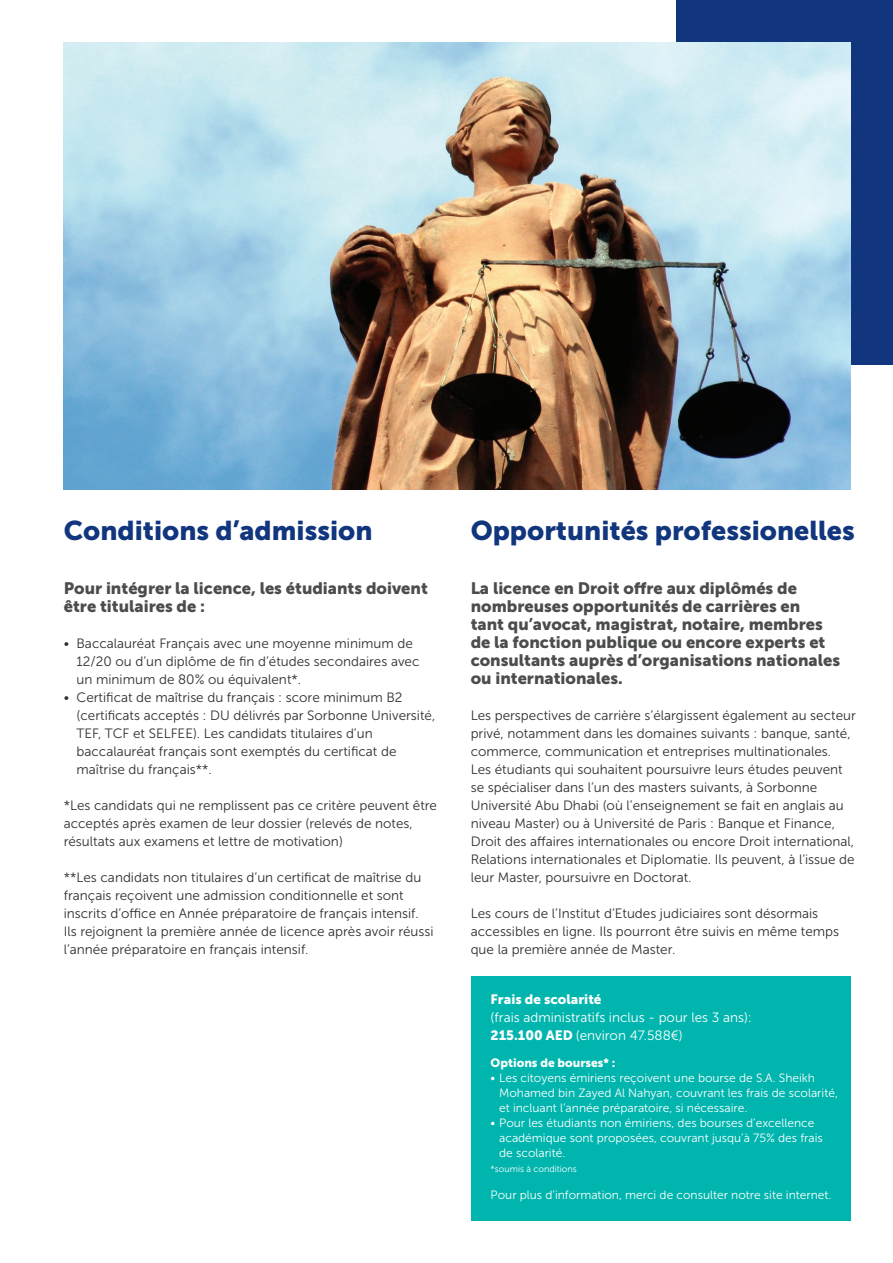
<style>
.page{position:relative;width:893px;height:1263px;background:#fff}
.page>*{position:absolute;margin:0;border:0;box-sizing:border-box;transform-origin:0 0}
.t1{font:27px "Museo Sans 900";color:#11367e}
.t2{font:16.5px/18px "Museo Sans 900";color:#4b4c4d}
.t3{font:13.5px/18px "Museo Sans 300";color:#312f30}
.t4{font:13.5px "Museo Sans 300";color:#fff}
.t5{font:13.5px "Museo Sans 900";color:#fff}
.t6{font:12px/15px "Museo Sans 300";color:#fff}
.t7{font:12px "Museo Sans 900";color:#fff}
.t8{font:9px "Museo Sans 300";color:#fff}
.s1{font-family:"Museo Sans 900"}
</style>
<div class="page">
<div style="left:676px;top:0;width:217px;height:364px;background:#11367e"></div>
<img style="left:64px;top:43px;width:786px;height:446px">
<div style="left:471px;top:975px;width:379px;height:245px;background:#00b5ae"></div>
<p class="t1" style="left:64px;top:515px;width:310px">Conditions d’admission</p>
<p class="t2" style="left:64px;top:579px;width:366px">Pour intégrer la licence, les étudiants doivent être titulaires de :</p>
<p class="t3" style="left:77px;top:634px;width:344px;text-indent:-13px">• Baccalauréat Français avec une moyenne minimum de<br>12/20 ou d’un diplôme de fin d’études secondaires avec</p>
<p class="t3" style="left:77px;top:670px;width:226px">un minimum de 80% ou équivalent*.</p>
<p class="t3" style="left:77px;top:688px;width:360px;text-indent:-13px">• Certificat de maîtrise du français : score minimum B2 (certificats acceptés : DU délivrés par Sorbonne Université, TEF, TCF et SELFEE). Les candidats titulaires d’un baccalauréat français sont exemptés du certificat de maîtrise du français**.</p>
<p class="t3" style="left:64px;top:796px;width:375px">*Les candidats qui ne remplissent pas ce critère peuvent être acceptés après examen de leur dossier (relevés de notes, résultats aux examens et lettre de motivation)</p>
<p class="t3" style="left:64px;top:868px;width:371px">**Les candidats non titulaires d’un certificat de maîtrise du français reçoivent une admission conditionnelle et sont inscrits d’office en Année préparatoire de français intensif.<br>Ils rejoignent la première année de licence après avoir réussi l’année préparatoire en français intensif.</p>
<p class="t1" style="left:471px;top:515px;width:386px">Opportunités professionelles</p>
<p class="t2" style="left:471px;top:579px;width:371px">La licence en Droit offre aux diplômés de nombreuses opportunités de carrières en<br>tant qu’avocat, magistrat, notaire, membres de la fonction publique ou encore experts et consultants auprès d’organisations nationales ou internationales.</p>
<p class="t3" style="left:471px;top:706px;width:387px">Les perspectives de carrière s’élargissent également au secteur privé, notamment dans les domaines suivants : banque, santé, commerce, communication et entreprises multinationales.<br>Les étudiants qui souhaitent poursuivre leurs études peuvent se spécialiser dans l’un des masters suivants, à Sorbonne Université Abu Dhabi (où l’enseignement se fait en anglais au niveau Master) ou à Université de Paris : Banque et Finance, Droit des affaires internationales ou encore Droit international, Relations internationales et Diplomatie. Ils peuvent, à l’issue de leur Master, poursuivre en Doctorat.</p>
<p class="t3" style="left:471px;top:904px;width:370px">Les cours de l’Institut d’Etudes judiciaires sont désormais accessibles en ligne. Ils pourront être suivis en même temps que la première année de Master.</p>
<p class="t5" style="left:491px;top:992px;width:112px">Frais de scolarité</p>
<p class="t4" style="left:491px;top:1010px;width:263px">(frais administratifs inclus - pour les 3 ans):</p>
<p class="t4" style="left:491px;top:1028px;width:194px"><span class="s1">215.100 AED</span> (environ 47.588€)</p>
<p class="t7" style="left:491px;top:1056px;width:126px">Options de bourses* :</p>
<p class="t6" style="left:499px;top:1071px;width:340px;text-indent:-9px">• Les citoyens émiriens reçoivent une bourse de S.A. Sheikh<br>Mohamed bin Zayed Al Nahyan, couvrant les frais de scolarité, et incluant l’année préparatoire, si nécessaire.</p>
<p class="t6" style="left:499px;top:1116px;width:325px;text-indent:-9px">• Pour les étudiants non émiriens, des bourses d’excellence académique sont proposées, couvrant jusqu’à 75% des frais</p>
<p class="t6" style="left:499px;top:1146px;width:68px">de scolarité.</p>
<p class="t8" style="left:491px;top:1164px;width:88px">*soumis à conditions</p>
<p class="t6" style="left:491px;top:1188px;width:342px">Pour plus d’information, merci de consulter notre site internet.</p>
</div>
